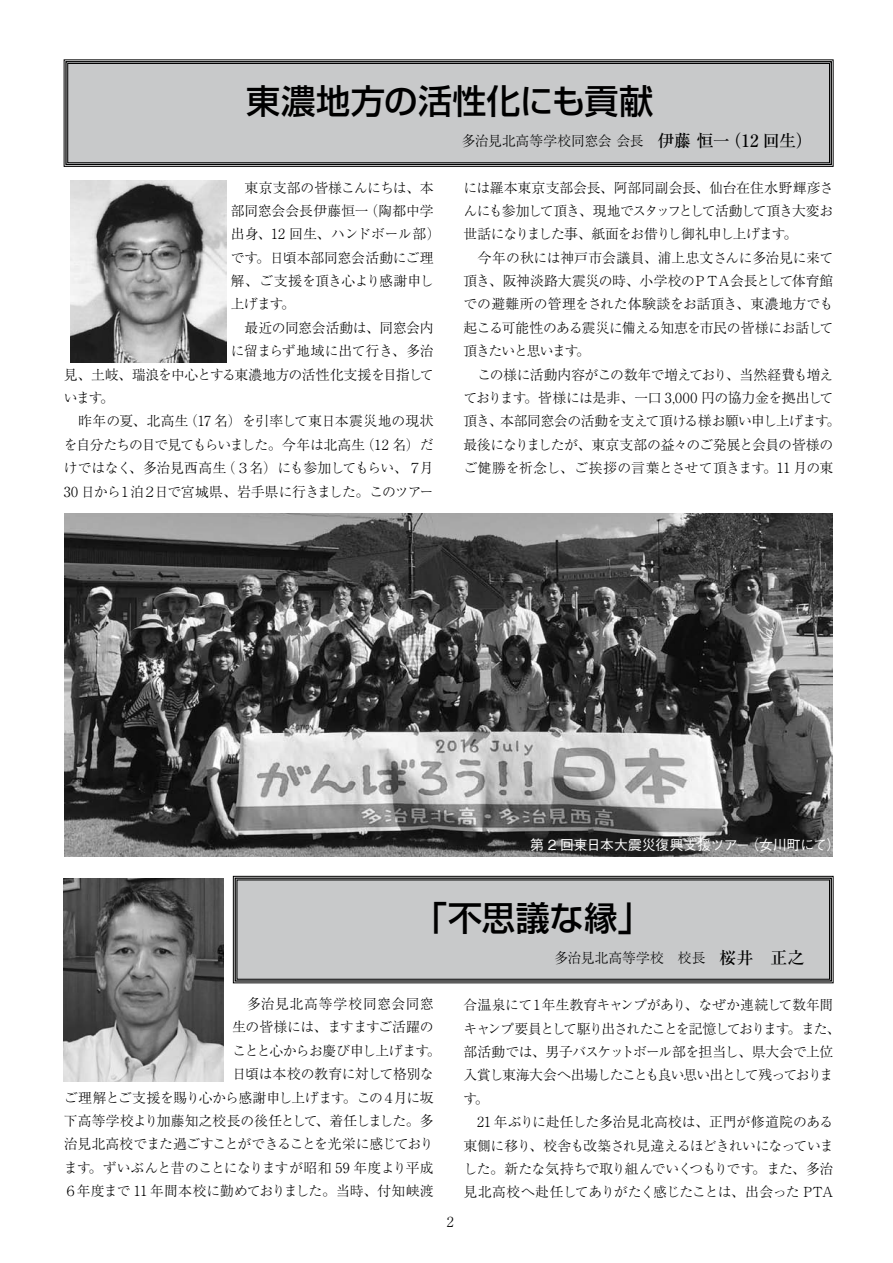
<style>
.page{position:relative;width:893px;height:1263px;background:#fff}
.page>*{position:absolute;margin:0;border:0;box-sizing:border-box;transform-origin:0 0}
.t1{font:500 34.05px "Shin Go Pro";color:#000}
.t2{font:300 13.8px/23.4px "Ryumin Pro";letter-spacing:-.03em;color:#000}
.t3{font:300 13.8px "Ryumin Pro";letter-spacing:-.07em;color:#000}
.t4{font:300 13.8px "Ryumin Pro";color:#000}
.t5{font:300 13.8px "Ryumin Pro";letter-spacing:-.01em;color:#000}
.t6{font:300 13.8px "Ryumin Pro";letter-spacing:-.005em;color:#000}
.t7{font:300 13.8px "Ryumin Pro";letter-spacing:.015em;color:#000}
.t8{font:300 13.8px "Ryumin Pro";letter-spacing:-.05em;color:#000}
.t9{font:500 13.8px "Gothic BBB Pro";letter-spacing:-.005em;color:#fff}
.t10{font:300 13.8px "Ryumin Pro";letter-spacing:.01em;color:#000}
.t11{font:300 13.8px "Ryumin Pro";letter-spacing:.045em;color:#000}
.s1{font-weight:500;font-size:16.95px}
</style>
<div class="page">
<div style="left:63px;top:59px;width:771px;height:108px;background:#c8c9ca"></div>
<div style="left:65px;top:61px;width:767px;height:104px;border:1px solid #000"></div>
<div style="left:67px;top:63px;width:763px;height:100px;border:1px solid #000"></div>
<img style="left:71px;top:180px;width:155px;height:183px">
<div style="left:233px;top:876px;width:601px;height:107px;background:#c8c9ca"></div>
<div style="left:235px;top:877px;width:597px;height:105px;border:1px solid #000"></div>
<img style="left:64px;top:879px;width:160px;height:203px">
<img style="left:64px;top:513px;width:768px;height:344px">
<h1 class="t1" style="left:246px;top:74px;width:408px">東濃地方の活性化にも貢献</h1>
<p class="t2" style="left:462px;top:128px;width:353px">多治見北高等学校同窓会 会長　<span class="s1">伊藤 恒一（12 回生）</span></p>
<p class="t5" style="left:231px;top:177px;width:204px">　東京支部の皆様こんにちは、本</p>
<p class="t6" style="left:231px;top:200px;width:204px">部同窓会会長伊藤恒一（陶都中学</p>
<p class="t10" style="left:231px;top:223px;width:211px">出身、12 回生、ハンドボール部）</p>
<p class="t6" style="left:231px;top:247px;width:204px">です。日頃本部同窓会活動にご理</p>
<p class="t2" style="left:231px;top:268px;width:204px">解、ご支援を頂き心より感謝申し</p>
<p class="t2" style="left:231px;top:291px;width:66px">上げます。</p>
<p class="t2" style="left:231px;top:315px;width:204px">　最近の同窓会活動は、同窓会内</p>
<p class="t2" style="left:231px;top:338px;width:204px">に留まらず地域に出て行き、多治</p>
<p class="t2" style="left:64px;top:362px;width:371px">見、土岐、瑞浪を中心とする東濃地方の活性化支援を目指して</p>
<p class="t2" style="left:64px;top:385px;width:52px">います。</p>
<p class="t7" style="left:64px;top:410px;width:371px">　昨年の夏、北高生（17 名）を引率して東日本震災地の現状</p>
<p class="t3" style="left:64px;top:434px;width:371px">を自分たちの目で見てもらいました。今年は北高生（12 名）だ</p>
<p class="t2" style="left:64px;top:455px;width:371px">けではなく、多治見西高生（３名）にも参加してもらい、７月</p>
<p class="t3" style="left:64px;top:481px;width:371px">30 日から１泊２日で宮城県、岩手県に行きました。このツアー</p>
<p class="t2" style="left:463px;top:175px;width:378px">には羅本東京支部会長、阿部同副会長、仙台在住水野輝彦さんにも参加して頂き、現地でスタッフとして活動して頂き大変お世話になりました事、紙面をお借りし御礼申し上げます。<br>　今年の秋には神戸市会議員、浦上忠文さんに多治見に来て頂き、阪神淡路大震災の時、小学校のＰＴＡ会長として体育館での避難所の管理をされた体験談をお話頂き、東濃地方でも起こる可能性のある震災に備える知恵を市民の皆様にお話して頂きたいと思います。<br>　この様に活動内容がこの数年で増えており、当然経費も増えております。皆様には是非、一口 3,000 円の協力金を拠出して頂き、本部同窓会の活動を支えて頂ける様お願い申し上げます。最後になりましたが、東京支部の益々のご発展と会員の皆様のご健勝を祈念し、ご挨拶の言葉とさせて頂きます。11 月の東</p>
<p class="t9" style="left:530px;top:833px;width:312px">第 2 回東日本大震災復興支援ツアー（女川町にて）</p>
<h1 class="t1" style="left:413px;top:890px;width:240px">「不思議な縁」</h1>
<p class="t4" style="left:555px;top:946px;width:251px">多治見北高等学校　校長　<span class="s1">桜井　正之</span></p>
<p class="t11" style="left:232px;top:993px;width:203px">　多治見北高等学校同窓会同窓</p>
<p class="t2" style="left:232px;top:1014px;width:203px">生の皆様には、ますますご活躍の</p>
<p class="t2" style="left:232px;top:1038px;width:210px">ことと心からお慶び申し上げます。</p>
<p class="t2" style="left:232px;top:1061px;width:203px">日頃は本校の教育に対して格別な</p>
<p class="t2" style="left:64px;top:1084px;width:371px">ご理解とご支援を賜り心から感謝申し上げます。この４月に坂</p>
<p class="t4" style="left:64px;top:1110px;width:371px">下高等学校より加藤知之校長の後任として、着任しました。多</p>
<p class="t8" style="left:64px;top:1133px;width:371px">治見北高校でまた過ごすことができることを光栄に感じており</p>
<p class="t2" style="left:64px;top:1155px;width:371px">ます。ずいぶんと昔のことになりますが昭和 59 年度より平成</p>
<p class="t5" style="left:64px;top:1180px;width:371px">６年度まで 11 年間本校に勤めておりました。当時、付知峡渡</p>
<p class="t2" style="left:463px;top:992px;width:378px">合温泉にて１年生教育キャンプがあり、なぜか連続して数年間キャンプ要員として駆り出されたことを記憶しております。また、部活動では、男子バスケットボール部を担当し、県大会で上位入賞し東海大会へ出場したことも良い思い出として残っております。<br>　21 年ぶりに赴任した多治見北高校は、正門が修道院のある東側に移り、校舎も改築され見違えるほどきれいになっていました。新たな気持ちで取り組んでいくつもりです。また、多治見北高校へ赴任してありがたく感じたことは、出会った PTA</p>
</div>
